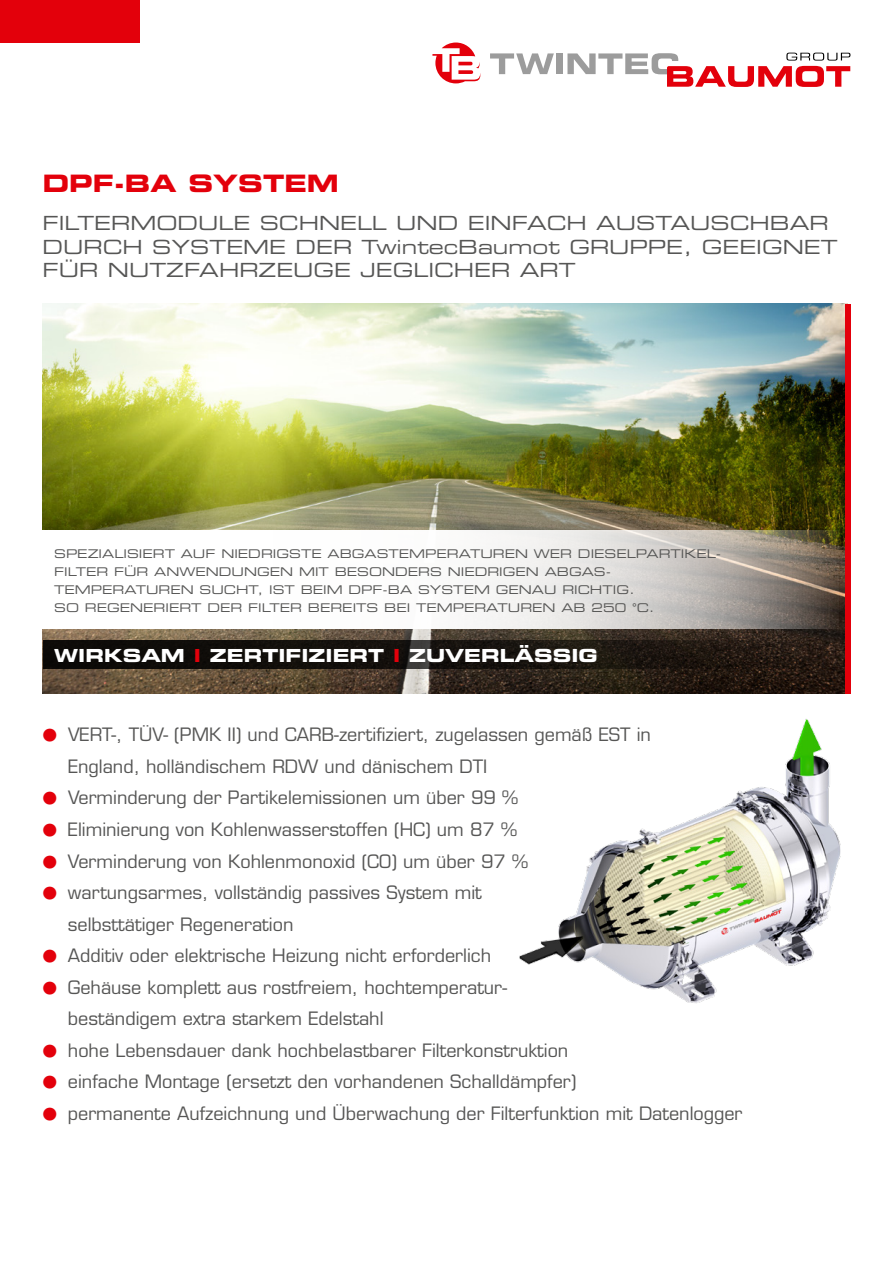
<style>
.page{position:relative;width:893px;height:1263px;background:#fff}
.page>*{position:absolute;margin:0;border:0;box-sizing:border-box;transform-origin:0 0}
.t1{font:24px "Eurostile Bold Extended Two";color:#e3000b}
.t2{font:19.5px/23.4px "Eurostile Extended Two";color:#565655}
.t3{font:18px/31.5px "Eurostile";color:#565655}
.t4{font:18px "Eurostile Bold Extended Two";color:#fff}
.t5{font:12px/18px "Eurostile Extended Two";color:#565655}
.s1{color:#e3000b}
</style>
<div class="page">
<div style="left:0;top:0;width:140px;height:42px;background:#e3000b"></div>
<svg style="left:432px;top:43px;width:48px;height:40px"></svg>
<div style="left:557px;top:53px;width:6px;height:21px;background:#9c9c9c"></div>
<svg style="left:490px;top:53px;width:64px;height:21px"></svg>
<svg style="left:567px;top:53px;width:283px;height:34px"></svg>
<img style="left:43px;top:304px;width:802px;height:389px">
<svg style="left:43px;top:641px;width:784px;height:28px;background:#18130e"></svg>
<svg style="left:43px;top:530px;width:796px;height:99px"></svg>
<div style="left:845px;top:304px;width:5px;height:389px;background:#e3000b"></div>
<img style="left:519px;top:719px;width:322px;height:284px">
<h1 class="t1" style="left:43px;top:166px;width:298px">DPF-BA SYSTEM</h1>
<p class="t2" style="left:43px;top:211px;width:797px">FILTERMODULE SCHNELL UND EINFACH AUSTAUSCHBAR<br>DURCH SYSTEME DER TwintecBaumot GRUPPE, GEEIGNET<br>FÜR NUTZFAHRZEUGE JEGLICHER ART</p>
<p class="t5" style="left:54px;top:544px;width:668px">SPEZIALISIERT AUF NIEDRIGSTE ABGASTEMPERATUREN WER DIESELPARTIKEL-FILTER FÜR ANWENDUNGEN MIT BESONDERS NIEDRIGEN ABGAS-TEMPERATUREN SUCHT, IST BEIM DPF-BA SYSTEM GENAU RICHTIG.<br>SO REGENERIERT DER FILTER BEREITS BEI TEMPERATUREN AB 250 °C.</p>
<p class="t4" style="left:54px;top:643px;width:545px">WIRKSAM <span class="s1">I</span> ZERTIFIZIERT <span class="s1">I</span> ZUVERLÄSSIG</p>
<p class="t3" style="left:68px;top:719px;width:676px">VERT-, TÜV- (PMK II) und CARB-zertifiziert, zugelassen gemäß EST in<br>England, holländischem RDW und dänischem DTI<br>Verminderung der Partikelemissionen um über 99 %<br>Eliminierung von Kohlenwasserstoffen (HC) um 87 %<br>Verminderung von Kohlenmonoxid (CO) um über 97 %<br>wartungsarmes, vollständig passives System mit<br>selbsttätiger Regeneration<br>Additiv oder elektrische Heizung nicht erforderlich<br>Gehäuse komplett aus rostfreiem, hochtemperatur-<br>beständigem extra starkem Edelstahl<br>hohe Lebensdauer dank hochbelastbarer Filterkonstruktion<br>einfache Montage (ersetzt den vorhandenen Schalldämpfer)<br>permanente Aufzeichnung und Überwachung der Filterfunktion mit Datenlogger</p>
</div>
